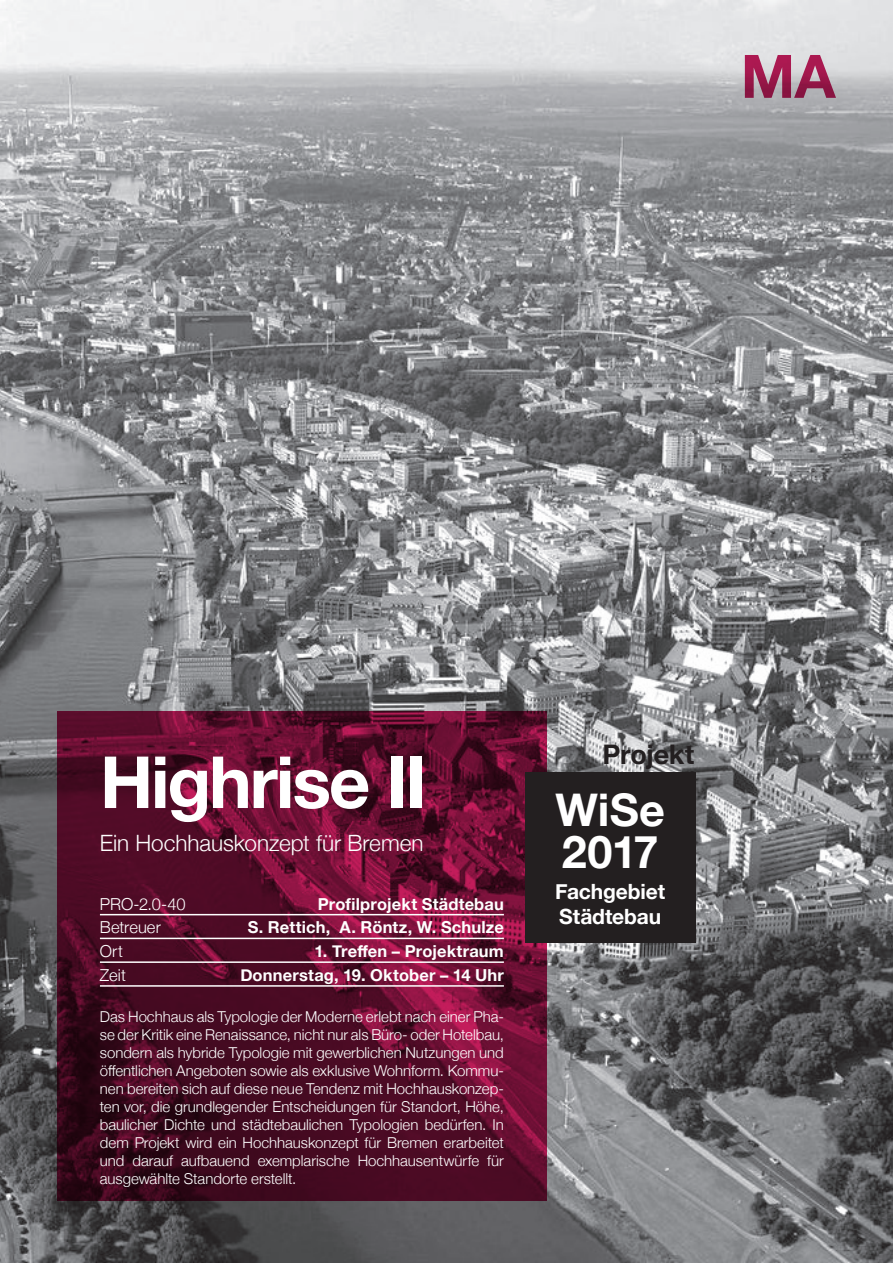
<style>
.page{position:relative;width:893px;height:1263px;background:#fff}
.page>*{position:absolute;margin:0;border:0;box-sizing:border-box;transform-origin:0 0}
.t1{font:700 72px "Helvetica Neue";letter-spacing:-.03em;color:#fff}
.t2{font:700 60px "Helvetica Neue";color:#c51d5c}
.t3{font:700 45px/42px "Helvetica Neue";letter-spacing:.005em;color:#fff}
.t4{font:700 27px "Helvetica Neue";letter-spacing:-.01em;color:#231f20}
.t5{font:300 22.5px "Helvetica Neue";color:#fff}
.t6{font:700 21px/25.2px "Helvetica Neue";letter-spacing:-.005em;color:#fff}
.t7{font:700 16.5px "Helvetica Neue";letter-spacing:.01em;color:#fff}
.t8{font:300 16.5px "Helvetica Neue";letter-spacing:.005em;color:#fff}
.t9{font:300 15px/18px "Helvetica Neue";letter-spacing:-.005em;color:#fff;text-align:justify}
</style>
<div class="page">
<img style="left:0;top:1px;width:893px;height:1261px">
<svg style="left:57px;top:711px;width:489px;height:489px;background:#580c2a"></svg>
<div style="left:525px;top:773px;width:170px;height:170px;background:#231f20"></div>
<hr style="left:100px;top:914px;width:404px;height:1px;background:#fff">
<hr style="left:100px;top:938px;width:404px;height:1px;background:#fff">
<hr style="left:100px;top:961px;width:404px;height:2px;background:#fff">
<hr style="left:100px;top:985px;width:404px;height:2px;background:#fff">
<h2 class="t2" style="left:741px;top:29px;width:96px">MA</h2>
<p class="t1" style="left:100px;top:726px;width:328px">Highrise II</p>
<p class="t5" style="left:100px;top:825px;width:325px">Ein Hochhauskonzept für Bremen</p>
<p class="t8" style="left:100px;top:890px;width:87px">PRO‐2.0-40</p>
<p class="t7" style="left:318px;top:891px;width:187px">Profilprojekt Städtebau</p>
<p class="t8" style="left:100px;top:914px;width:62px">Betreuer</p>
<p class="t7" style="left:248px;top:914px;width:258px">S. Rettich, A. Röntz, W. Schulze</p>
<p class="t8" style="left:100px;top:938px;width:25px">Ort</p>
<p class="t7" style="left:314px;top:938px;width:191px">1. Treffen – Projektraum</p>
<p class="t8" style="left:100px;top:962px;width:27px">Zeit</p>
<p class="t7" style="left:240px;top:962px;width:265px">Donnerstag, 19. Oktober – 14 Uhr</p>
<p class="t9" style="left:100px;top:1007px;width:405px">Das Hochhaus als Typologie der Moderne erlebt nach einer Pha&shy;se der Kritik eine Renaissance, nicht nur als Büro- oder Hotelbau, sondern als hybride Typologie mit gewerblichen Nutzungen und öffentlichen Angeboten sowie als exklusive Wohnform. Kommu&shy;nen bereiten sich auf diese neue Tendenz mit Hochhauskonzep&shy;ten vor, die grundlegender Entscheidungen für Standort, Höhe, baulicher Dichte und städtebaulichen Typologien bedürfen. In dem Projekt wird ein Hochhauskonzept für Bremen erarbeitet und darauf aufbauend exemplarische Hochhausentwürfe für ausgewählte Standorte erstellt.</p>
<p class="t4" style="left:603px;top:733px;width:93px">Projekt</p>
<p class="t3" style="left:555px;top:790px;width:111px">WiSe<br>2017</p>
<p class="t6" style="left:555px;top:880px;width:111px">Fachgebiet<br>Städtebau</p>
</div>
